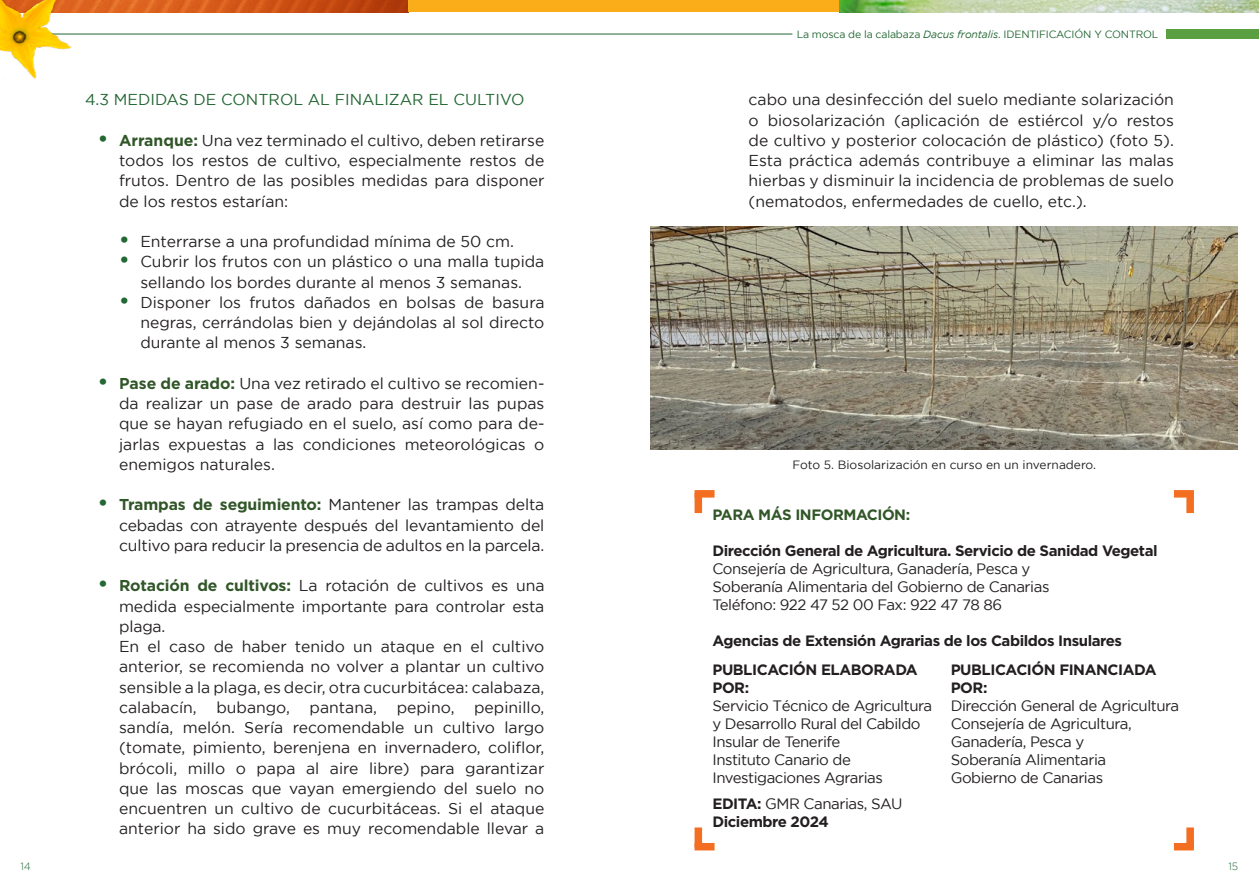
<style>
.page{position:relative;width:1259px;height:893px;background:#fff}
.page>*{position:absolute;margin:0;border:0;box-sizing:border-box;transform-origin:0 0}
.t1{font:15.75px/20.2px "Gotham";color:#231f20;text-align:justify}
.subpunto{font:15.75px "Gotham";color:#236733}
.t2{font:15px/18px "Gotham";letter-spacing:-.03em;color:#231f20}
.t3{font:700 15px/18px "Gotham";letter-spacing:-.03em;color:#231f20}
.t4{font:700 15px "Gotham";letter-spacing:-.03em;color:#315628}
.pies_de_fotos{font:12px "Gotham";color:#231f20}
.t5{font:10.5px "Gotham";letter-spacing:-.015em;color:#236733}
.t6{font:300 10.5px "Gotham";color:#236733}
.s1{font-weight:700;font-size:21px;color:#236733}
.s2{font-weight:700;color:#315628}
.s3{font-size:21px;color:#236733}
.s4{font-style:italic}
.s5{font-weight:700}
</style>
<div class="page">
<img style="left:651px;top:227px;width:586px;height:223px">
<div style="left:694px;top:490px;width:20px;height:8px;background:#f36e21"></div>
<div style="left:694px;top:493px;width:8px;height:20px;background:#f36e21"></div>
<div style="left:1174px;top:490px;width:20px;height:8px;background:#f36e21"></div>
<div style="left:1186px;top:493px;width:8px;height:20px;background:#f36e21"></div>
<div style="left:694px;top:843px;width:20px;height:7px;background:#f36e21"></div>
<div style="left:694px;top:827px;width:8px;height:20px;background:#f36e21"></div>
<div style="left:1174px;top:843px;width:20px;height:7px;background:#f36e21"></div>
<div style="left:1186px;top:827px;width:8px;height:20px;background:#f36e21"></div>
<hr style="left:0;top:34px;width:792px;height:1px;background:#236733">
<div style="left:1166px;top:30px;width:93px;height:9px;background:#5aa043"></div>
<img style="left:84px;top:0;width:324px;height:12px">
<div style="left:408px;top:0;width:432px;height:12px;background:#faad19"></div>
<img style="left:840px;top:0;width:419px;height:12px">
<img style="left:0;top:0;width:84px;height:79px">
<p class="subpunto" style="left:85px;top:91px;width:441px">4.3 MEDIDAS DE CONTROL AL FINALIZAR EL CULTIVO</p>
<p class="t1" style="left:119px;top:130px;width:427px;text-indent:-21px"><span class="s1">••</span> <span class="s2">Arranque:</span> Una vez terminado el cultivo, deben retirarse todos los restos de cultivo, especialmente restos de frutos. Dentro de las posibles medidas para disponer de los restos estarían:</p>
<p class="t1" style="left:119px;top:231px;width:396px"><span class="s1">•</span><span class="s3">•</span> Enterrarse a una profundidad mínima de 50 cm.</p>
<p class="t1" style="left:119px;top:251px;width:427px;text-align:center"><span class="s1">•</span><span class="s3">•</span> Cubrir los frutos con un plástico o una malla tupida sellando los bordes durante al menos 3 semanas.</p>
<p class="t1" style="left:140px;top:292px;width:405px;text-indent:-21px"><span class="s1">•</span><span class="s3">•</span> Disponer los frutos dañados en bolsas de basura negras, cerrándolas bien y dejándolas al sol directo durante al menos 3 semanas.</p>
<p class="t1" style="left:119px;top:373px;width:427px;text-indent:-21px"><span class="s1">••</span> <span class="s2">Pase de arado:</span> Una vez retirado el cultivo se recomien&shy;da realizar un pase de arado para destruir las pupas que se hayan refugiado en el suelo, así como para de&shy;jarlas expuestas a las condiciones meteorológicas o enemigos naturales.</p>
<p class="t1" style="left:119px;top:494px;width:427px;text-indent:-21px"><span class="s1">••</span> <span class="s2">Trampas de seguimiento:</span> Mantener las trampas delta cebadas con atrayente después del levantamiento del cultivo para reducir la presencia de adultos en la parcela.</p>
<p class="t1" style="left:119px;top:575px;width:427px;text-indent:-21px"><span class="s1">••</span> <span class="s2">Rotación de cultivos:</span> La rotación de cultivos es una medida especialmente importante para controlar esta plaga.</p>
<p class="t1" style="left:119px;top:636px;width:427px">En el caso de haber tenido un ataque en el cultivo anterior, se recomienda no volver a plantar un cultivo sensible a la plaga, es decir, otra cucurbitácea: calabaza, calabacín, bubango, pantana, pepino, pepinillo, sandía, melón. Sería recomendable un cultivo largo (tomate, pimiento, berenjena en invernadero, coliflor, brócoli, millo o papa al aire libre) para garantizar que las moscas que vayan emergiendo del suelo no encuentren un cultivo de cucurbitáceas. Si el ataque anterior ha sido grave es muy recomendable llevar a</p>
<p class="t5" style="left:796px;top:28px;width:363px">La mosca de la calabaza <span class="s4">Dacus frontalis</span>. IDENTIFICACIÓN Y CONTROL</p>
<p class="t1" style="left:748px;top:89px;width:427px">cabo una desinfección del suelo mediante solarización o biosolarización (aplicación de estiércol y/o restos de cultivo y posterior colocación de plástico) (foto 5).<br>Esta práctica además contribuye a eliminar las malas hierbas y disminuir la incidencia de problemas de suelo (nematodos, enfermedades de cuello, etc.).</p>
<p class="pies_de_fotos" style="left:792px;top:458px;width:305px">Foto 5. Biosolarización en curso en un invernadero.</p>
<p class="t4" style="left:712px;top:506px;width:199px">PARA MÁS INFORMACIÓN:</p>
<p class="t3" style="left:712px;top:542px;width:447px">Dirección General de Agricultura. Servicio de Sanidad Vegetal</p>
<p class="t2" style="left:712px;top:560px;width:319px">Consejería de Agricultura, Ganadería, Pesca y</p>
<p class="t2" style="left:712px;top:578px;width:338px">Soberanía Alimentaria del Gobierno de Canarias</p>
<p class="t2" style="left:712px;top:596px;width:291px">Teléfono: 922 47 52 00 Fax: 922 47 78 86</p>
<p class="t3" style="left:712px;top:632px;width:411px">Agencias de Extensión Agrarias de los Cabildos Insulares</p>
<p class="t3" style="left:712px;top:660px;width:207px">PUBLICACIÓN ELABORADA<br>POR:</p>
<p class="t2" style="left:712px;top:696px;width:221px">Servicio Técnico de Agricultura y Desarrollo Rural del Cabildo<br>Insular de Tenerife</p>
<p class="t2" style="left:712px;top:750px;width:172px">Instituto Canario de<br>Investigaciones Agrarias</p>
<p class="t3" style="left:950px;top:660px;width:207px">PUBLICACIÓN FINANCIADA<br>POR:</p>
<p class="t2" style="left:950px;top:696px;width:230px">Dirección General de Agricultura</p>
<p class="t2" style="left:950px;top:714px;width:182px">Consejería de Agricultura,<br>Ganadería, Pesca y</p>
<p class="t2" style="left:950px;top:750px;width:157px">Soberanía Alimentaria</p>
<p class="t2" style="left:950px;top:768px;width:154px">Gobierno de Canarias</p>
<p class="t2" style="left:712px;top:794px;width:192px"><span class="s5">EDITA:</span> GMR Canarias, SAU</p>
<p class="t3" style="left:712px;top:812px;width:118px">Diciembre 2024</p>
<p class="t6" style="left:20px;top:861px;width:12px">14</p>
<p class="t6" style="left:1228px;top:861px;width:11px">15</p>
</div>
